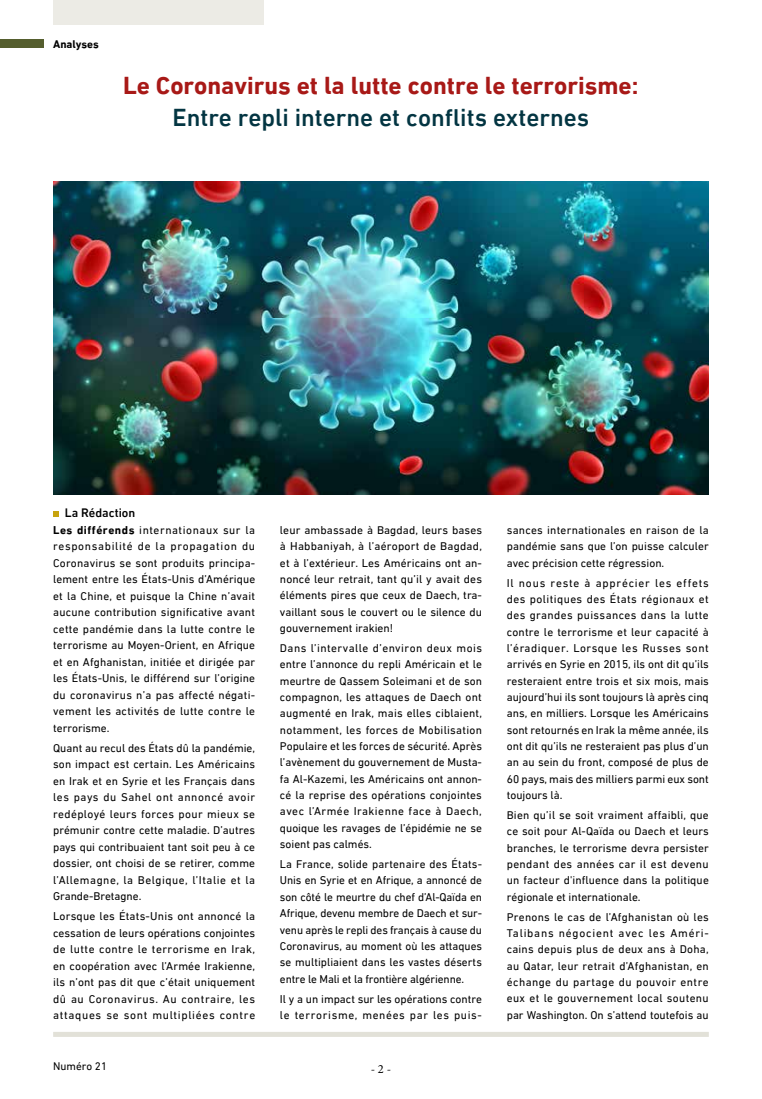
<style>
.page{position:relative;width:762px;height:1099px;background:#fff}
.page>*{position:absolute;margin:0;border:0;box-sizing:border-box;transform-origin:0 0}
.t1{font:700 25px "DIN Next LTW23";color:#a81917}
.t2{font:500 25px "DIN Next LTW23";color:#033542}
.t3{font:500 12.5px "DIN Next LTW23";color:#000}
.t4{font:12.5px "Minion Pro";color:#000}
.t5{font:11.5px/16.4px "DIN Next LT Arabic";color:#000;text-align:justify}
.t6{font:700 11.25px "DIN Next LT Arabic";color:#000}
.t7{font:11.25px "DIN Next LT Arabic";color:#000}
.s1{font-weight:700}
</style>
<div class="page">
<svg style="left:53px;top:511px;width:6px;height:5px"></svg>
<img style="left:53px;top:181px;width:656px;height:313px">
<div style="left:53px;top:0;width:210px;height:25px;background:#ecebe5"></div>
<div style="left:53px;top:1031px;width:656px;height:5px;background:#e2e1d8"></div>
<div style="left:0;top:40px;width:43px;height:8px;background:#555e2e"></div>
<p class="t6" style="left:53px;top:37px;width:47px">Analyses</p>
<h1 class="t1" style="left:123px;top:71px;width:517px">Le Coronavirus et la lutte contre le terrorisme:</h1>
<h1 class="t2" style="left:172px;top:103px;width:418px">Entre repli interne et conflits externes</h1>
<p class="t3" style="left:65px;top:506px;width:72px">La Rédaction</p>
<p class="t5" style="left:53px;top:521px;width:204px"><span class="s1">Les différends</span> internationaux sur la responsabilité de la propagation du Coronavirus se sont produits principa&shy;lement entre les États-Unis d’Amérique et la Chine, et puisque la Chine n’avait aucune contribution significative avant cette pandémie dans la lutte contre le terrorisme au Moyen-Orient, en Afrique et en Afghanistan, initiée et dirigée par les États-Unis, le différend sur l’origine du coronavirus n’a pas affecté négati&shy;vement les activités de lutte contre le terrorisme.</p>
<p class="t5" style="left:53px;top:739px;width:204px">Quant au recul des États dû la pandémie, son impact est certain. Les Américains en Irak et en Syrie et les Français dans les pays du Sahel ont annoncé avoir redéployé leurs forces pour mieux se prémunir contre cette maladie. D’autres pays qui contribuaient tant soit peu à ce dossier, ont choisi de se retirer, comme l’Allemagne, la Belgique, l’Italie et la Grande-Bretagne.</p>
<p class="t5" style="left:53px;top:908px;width:204px">Lorsque les États-Unis ont annoncé la cessation de leurs opérations conjointes de lutte contre le terrorisme en Irak, en coopération avec l’Armée Irakienne, ils n’ont pas dit que c’était uniquement dû au Coronavirus. Au contraire, les attaques se sont multipliées contre</p>
<p class="t5" style="left:280px;top:521px;width:204px">leur ambassade à Bagdad, leurs bases à Habbaniyah, à l’aéroport de Bagdad, et à l’extérieur. Les Américains ont an&shy;noncé leur retrait, tant qu’il y avait des éléments pires que ceux de Daech, tra&shy;vaillant sous le couvert ou le silence du gouvernement irakien!</p>
<p class="t5" style="left:280px;top:639px;width:204px">Dans l’intervalle d’environ deux mois entre l’annonce du repli Américain et le meurtre de Qassem Soleimani et de son compagnon, les attaques de Daech ont augmenté en Irak, mais elles ciblaient, notamment, les forces de Mobilisation Populaire et les forces de sécurité. Après l’avènement du gouvernement de Musta&shy;fa Al-Kazemi, les Américains ont annon&shy;cé la reprise des opérations conjointes avec l’Armée Irakienne face à Daech, quoique les ravages de l’épidémie ne se soient pas calmés.</p>
<p class="t5" style="left:280px;top:856px;width:204px">La France, solide partenaire des États-Unis en Syrie et en Afrique, a annoncé de son côté le meurtre du chef d’Al-Qaïda en Afrique, devenu membre de Daech et sur&shy;venu après le repli des français à cause du Coronavirus, au moment où les attaques se multipliaient dans les vastes déserts entre le Mali et la frontière algérienne.</p>
<p class="t5" style="left:280px;top:990px;width:203px">Il y a un impact sur les opérations contre le terrorisme, menées par les puis-</p>
<p class="t7" style="left:53px;top:1059px;width:55px">Numéro 21</p>
<p class="t4" style="left:371px;top:1060px;width:22px">- 2 -</p>
<p class="t5" style="left:507px;top:521px;width:203px">sances internationales en raison de la pandémie sans que l’on puisse calculer avec précision cette régression.</p>
<p class="t5" style="left:507px;top:574px;width:204px">Il nous reste à apprécier les effets des politiques des États régionaux et des grandes puissances dans la lutte contre le terrorisme et leur capacité à l’éradiquer. Lorsque les Russes sont arrivés en Syrie en 2015, ils ont dit qu’ils resteraient entre trois et six mois, mais aujourd’hui ils sont toujours là après cinq ans, en milliers. Lorsque les Américains sont retournés en Irak la même année, ils ont dit qu’ils ne resteraient pas plus d’un an au sein du front, composé de plus de 60 pays, mais des milliers parmi eux sont toujours là.</p>
<p class="t5" style="left:507px;top:806px;width:204px">Bien qu’il se soit vraiment affaibli, que ce soit pour Al-Qaïda ou Daech et leurs branches, le terrorisme devra persister pendant des années car il est devenu un facteur d'influence dans la politique régionale et internationale.</p>
<p class="t5" style="left:507px;top:908px;width:203px">Prenons le cas de l’Afghanistan où les Talibans négocient avec les Améri&shy;cains depuis plus de deux ans à Doha, au Qatar, leur retrait d’Afghanistan, en échange du partage du pouvoir entre eux et le gouvernement local soutenu par Washington. On s’attend toutefois au</p>
</div>
